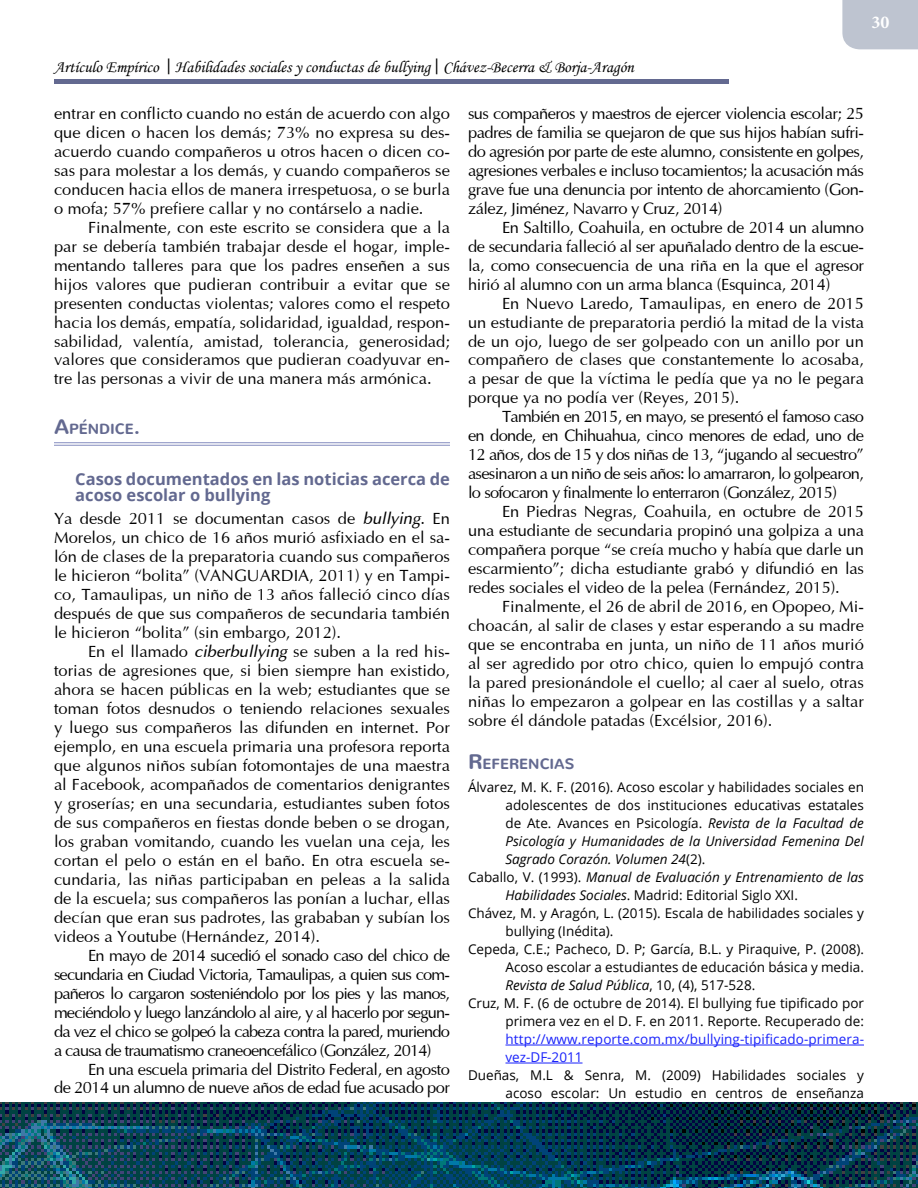
<style>
.page{position:relative;width:918px;height:1188px;background:#fff}
.page>*{position:absolute;margin:0;border:0;box-sizing:border-box;transform-origin:0 0}
.t1{font:700 18px "Minion Pro";color:#fff}
.t2{font:16.5px/18.9px "Optima";letter-spacing:-.01em;color:#000;text-align:justify}
.t3{font:16.5px/19px "Optima";letter-spacing:-.03em;color:#000;text-align:right}
.t4{font:16.5px "Monotype Corsiva";color:#000}
.Nivel_2{font:700 16.5px/16.5px "Open Sans";color:#636990}
.Nivel_1{font:800 14.7px "Nunito";color:#636990}
.Referencias_texto{font:13.5px/18px "Open Sans";color:#000;text-align:justify}
.Referencias_texto-2{font:italic 13.5px/18px "Open Sans";color:#000}
.s1{font-family:"Soberana Sans";font-size:15px}
.s2{font-size:21px}
.s3{font-style:italic}
.s4{font-style:normal}
.s5{color:#1922fb}
</style>
<div class="page">
<div style="left:54px;top:79px;width:675px;height:5px;background:#636990"></div>
<div style="left:842px;top:0;width:76px;height:49px;background:#bec4d0"></div>
<img style="left:0;top:1103px;width:918px;height:85px">
<hr style="left:54px;top:442px;width:396px;height:1px;background:#838bbe">
<hr style="left:54px;top:445px;width:396px;height:1px;background:#838bbe">
<hr style="left:505px;top:1045px;width:359px;height:1px;background:#1922fb">
<hr style="left:505px;top:1063px;width:78px;height:1px;background:#1922fb">
<p class="t4" style="left:54px;top:57px;width:581px">Artículo Empírico <span class="s1">|</span> Habilidades sociales y conductas de bullying <span class="s1">|</span> Chávez-Becerra &amp; Borja-Aragón</p>
<p class="t1" style="left:872px;top:10px;width:19px">30</p>
<p class="t2" style="left:54px;top:103px;width:398px">entrar en conflicto cuando no están de acuerdo con algo que dicen o hacen los demás; 73% no expresa su des&shy;acuerdo cuando compañeros u otros hacen o dicen co&shy;sas para molestar a los demás, y cuando compañeros se conducen hacia ellos de manera irrespetuosa, o se burla o mofa; 57% prefiere callar y no contárselo a nadie.</p>
<p class="t2" style="left:54px;top:216px;width:398px;text-indent:34px">Finalmente, con este escrito se considera que a la par se debería también trabajar desde el hogar, imple&shy;mentando talleres para que los padres enseñen a sus hijos valores que pudieran contribuir a evitar que se presenten conductas violentas; valores como el respeto hacia los demás, empatía, solidaridad, igualdad, respon&shy;sabilidad, valentía, amistad, tolerancia, generosidad; valores que consideramos que pudieran coadyuvar en&shy;tre las personas a vivir de una manera más armónica.</p>
<p class="Nivel_1" style="left:54px;top:415px;width:88px"><span class="s2">A</span>PÉNDICE<span class="s2">.</span></p>
<p class="Nivel_2" style="left:75px;top:470px;width:376px">Casos documentados en las noticias acerca de acoso escolar o bullying</p>
<p class="t2" style="left:54px;top:508px;width:397px">Ya desde 2011 se documentan casos de <span class="s3">bullying</span>. En Morelos, un chico de 16 años murió asfixiado en el sa&shy;lón de clases de la preparatoria cuando sus compañeros le hicieron “bolita” (VANGUARDIA, 2011) y en Tampi&shy;co, Tamaulipas, un niño de 13 años falleció cinco días después de que sus compañeros de secundaria también le hicieron “bolita” (sin embargo, 2012).</p>
<p class="t2" style="left:54px;top:641px;width:398px;text-indent:34px">En el llamado <span class="s3">ciberbullying</span> se suben a la red his&shy;torias de agresiones que, si bien siempre han existido, ahora se hacen públicas en la web; estudiantes que se toman fotos desnudos o teniendo relaciones sexuales y luego sus compañeros las difunden en internet. Por ejemplo, en una escuela primaria una profesora reporta que algunos niños subían fotomontajes de una maestra al Facebook, acompañados de comentarios denigrantes y groserías; en una secundaria, estudiantes suben fotos de sus compañeros en fiestas donde beben o se drogan, los graban vomitando, cuando les vuelan una ceja, les cortan el pelo o están en el baño. En otra escuela se&shy;cundaria, las niñas participaban en peleas a la salida de la escuela; sus compañeros las ponían a luchar, ellas decían que eran sus padrotes, las grababan y subían los videos a Youtube (Hernández, 2014).</p>
<p class="t2" style="left:54px;top:944px;width:398px;text-indent:34px">En mayo de 2014 sucedió el sonado caso del chico de secundaria en Ciudad Victoria, Tamaulipas, a quien sus com&shy;pañeros lo cargaron sosteniéndolo por los pies y las manos, meciéndolo y luego lanzándolo al aire, y al hacerlo por segun&shy;da vez el chico se golpeó la cabeza contra la pared, muriendo a causa de traumatismo craneoencefálico (González, 2014)</p>
<p class="t3" style="left:54px;top:1058px;width:397px">En una escuela primaria del Distrito Federal, en agosto<br>de 2014 un alumno de nueve años de edad fue acusado por</p>
<p class="t2" style="left:468px;top:103px;width:397px">sus compañeros y maestros de ejercer violencia escolar; 25 padres de familia se quejaron de que sus hijos habían sufri&shy;do agresión por parte de este alumno, consistente en golpes, agresiones verbales e incluso tocamientos; la acusación más grave fue una denuncia por intento de ahorcamiento (Gon&shy;zález, Jiménez, Navarro y Cruz, 2014)</p>
<p class="t2" style="left:468px;top:216px;width:398px;text-indent:34px">En Saltillo, Coahuila, en octubre de 2014 un alumno de secundaria falleció al ser apuñalado dentro de la escue&shy;la, como consecuencia de una riña en la que el agresor hirió al alumno con un arma blanca (Esquinca, 2014)</p>
<p class="t2" style="left:468px;top:292px;width:398px;text-indent:34px">En Nuevo Laredo, Tamaulipas, en enero de 2015 un estudiante de preparatoria perdió la mitad de la vista de un ojo, luego de ser golpeado con un anillo por un compañero de clases que constantemente lo acosaba, a pesar de que la víctima le pedía que ya no le pegara porque ya no podía ver (Reyes, 2015).</p>
<p class="t2" style="left:468px;top:406px;width:397px;text-indent:34px">También en 2015, en mayo, se presentó el famoso caso en donde, en Chihuahua, cinco menores de edad, uno de 12 años, dos de 15 y dos niñas de 13, “jugando al secuestro” asesinaron a un niño de seis años: lo amarraron, lo golpearon, lo sofocaron y finalmente lo enterraron (González, 2015)</p>
<p class="t2" style="left:468px;top:501px;width:398px;text-indent:34px">En Piedras Negras, Coahuila, en octubre de 2015 una estudiante de secundaria propinó una golpiza a una compañera porque “se creía mucho y había que darle un escarmiento”; dicha estudiante grabó y difundió en las redes sociales el video de la pelea (Fernández, 2015).</p>
<p class="t2" style="left:468px;top:596px;width:398px;text-indent:34px">Finalmente, el 26 de abril de 2016, en Opopeo, Mi&shy;choacán, al salir de clases y estar esperando a su madre que se encontraba en junta, un niño de 11 años murió al ser agredido por otro chico, quien lo empujó contra la pared presionándole el cuello; al caer al suelo, otras niñas lo empezaron a golpear en las costillas y a saltar sobre él dándole patadas (Excélsior, 2016).</p>
<p class="Nivel_1" style="left:468px;top:750px;width:108px"><span class="s2">R</span> EFERENCIAS</p>
<p class="Referencias_texto" style="left:505px;top:778px;width:360px;text-indent:-37px">Álvarez, M. K. F. (2016). Acoso escolar y habilidades sociales en adolescentes de dos instituciones educativas estatales de Ate. Avances en Psicología. <span class="s3">Revista de la Facultad de Psicología y Humanidades de la Universidad Femenina Del Sagrado Corazón. Volumen 24</span>(2).</p>
<p class="Referencias_texto-2" style="left:505px;top:868px;width:360px;text-indent:-37px"><span class="s4">Caballo, V. (1993).</span> Manual de Evaluación y Entrenamiento de las<br>Habilidades Sociales<span class="s4">. Madrid: Editorial Siglo XXI.</span></p>
<p class="Referencias_texto" style="left:505px;top:904px;width:360px;text-indent:-37px">Chávez, M. y Aragón, L. (2015). Escala de habilidades sociales y bullying (Inédita).</p>
<p class="Referencias_texto" style="left:505px;top:940px;width:360px;text-indent:-37px">Cepeda, C.E.; Pacheco, D. P; García, B.L. y Piraquive, P. (2008).<br>Acoso escolar a estudiantes de educación básica y media.<br><span class="s3">Revista de Salud Pública</span>, 10, (4), 517-528.</p>
<p class="Referencias_texto" style="left:505px;top:994px;width:360px;text-indent:-37px">Cruz, M. F. (6 de octubre de 2014). El bullying fue tipificado por primera vez en el D. F. en 2011. Reporte. Recuperado de: <span class="s5">http://www.reporte.com.mx/bullying-tipificado-primera&shy;vez-DF-2011</span></p>
<p class="Referencias_texto" style="left:468px;top:1066px;width:398px;text-align:right">Dueñas, M.L &amp; Senra, M. (2009) Habilidades sociales y acoso escolar: Un estudio en centros de enseñanza</p>
</div>
